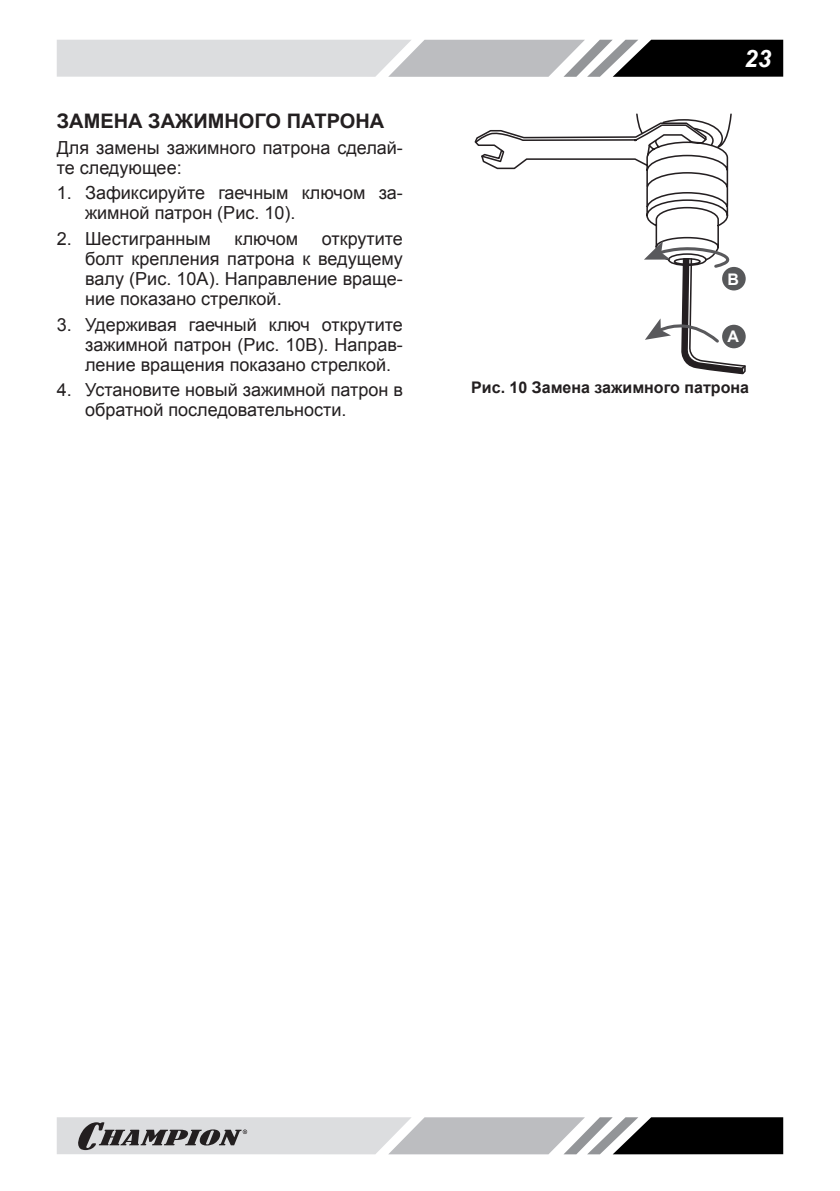
<style>
.page{position:relative;width:840px;height:1191px;background:#fff}
.page>*{position:absolute;margin:0;border:0;box-sizing:border-box;transform-origin:0 0}
.t1{font:italic 700 24px "Arial";color:#fff}
.Заголовок2{font:700 20px "Arial";color:#231f20}
.Текст_список{font:18px/20px "Arial";color:#231f20}
.Текст_основной{font:18px/20px "Arial";color:#231f20}
.РИСУНОК{font:700 16px "Arial";color:#231f20}
.t2{font:700 16px "Arial";color:#fff}
</style>
<div class="page">
<svg style="left:57px;top:40px;width:725px;height:37px;background:#a7a8aa"></svg>
<svg style="left:57px;top:1117px;width:725px;height:37px;background:#9c9d9e"></svg>
<svg style="left:474px;top:113px;width:272px;height:262px"></svg>
<div style="left:721px;top:325px;width:24px;height:23px;background:#57585a;border-radius:50%"></div>
<div style="left:721px;top:267px;width:24px;height:23px;background:#57585a;border-radius:50%"></div>
<p class="Заголовок2" style="left:57px;top:108px;width:329px">ЗАМЕНА ЗАЖИМНОГО ПАТРОНА</p>
<p class="Текст_основной" style="left:57px;top:137px;width:347px">Для замены зажимного патрона сделай&shy;те следующее:</p>
<p class="Текст_список" style="left:85px;top:183px;width:319px;text-indent:-28px">1. Зафиксируйте гаечным ключом за&shy;жимной патрон (Рис. 10).</p>
<p class="Текст_список" style="left:57px;top:229px;width:155px">2. Шестигранным</p>
<p class="Текст_список" style="left:234px;top:229px;width:65px">ключом</p>
<p class="Текст_список" style="left:85px;top:229px;width:319px;text-align:justify;text-indent:237px">открутите болт крепления патрона к ведущему валу (Рис. 10А). Направление враще&shy;ние показано стрелкой.</p>
<p class="Текст_список" style="left:85px;top:314px;width:319px;text-align:justify;text-indent:-28px">3. Удерживая гаечный ключ открутите зажимной патрон (Рис. 10В). Направ&shy;ление вращения показано стрелкой.</p>
<p class="Текст_список" style="left:85px;top:380px;width:319px;text-indent:-28px">4. Установите новый зажимной патрон в обратной последовательности.</p>
<h1 class="t1" style="left:743px;top:42px;width:28px">23</h1>
<p class="t2" style="left:727px;top:268px;width:13px">В</p>
<p class="t2" style="left:727px;top:326px;width:13px">А</p>
<p class="РИСУНОК" style="left:471px;top:377px;width:279px">Рис. 10 Замена зажимного патрона</p>
</div>
